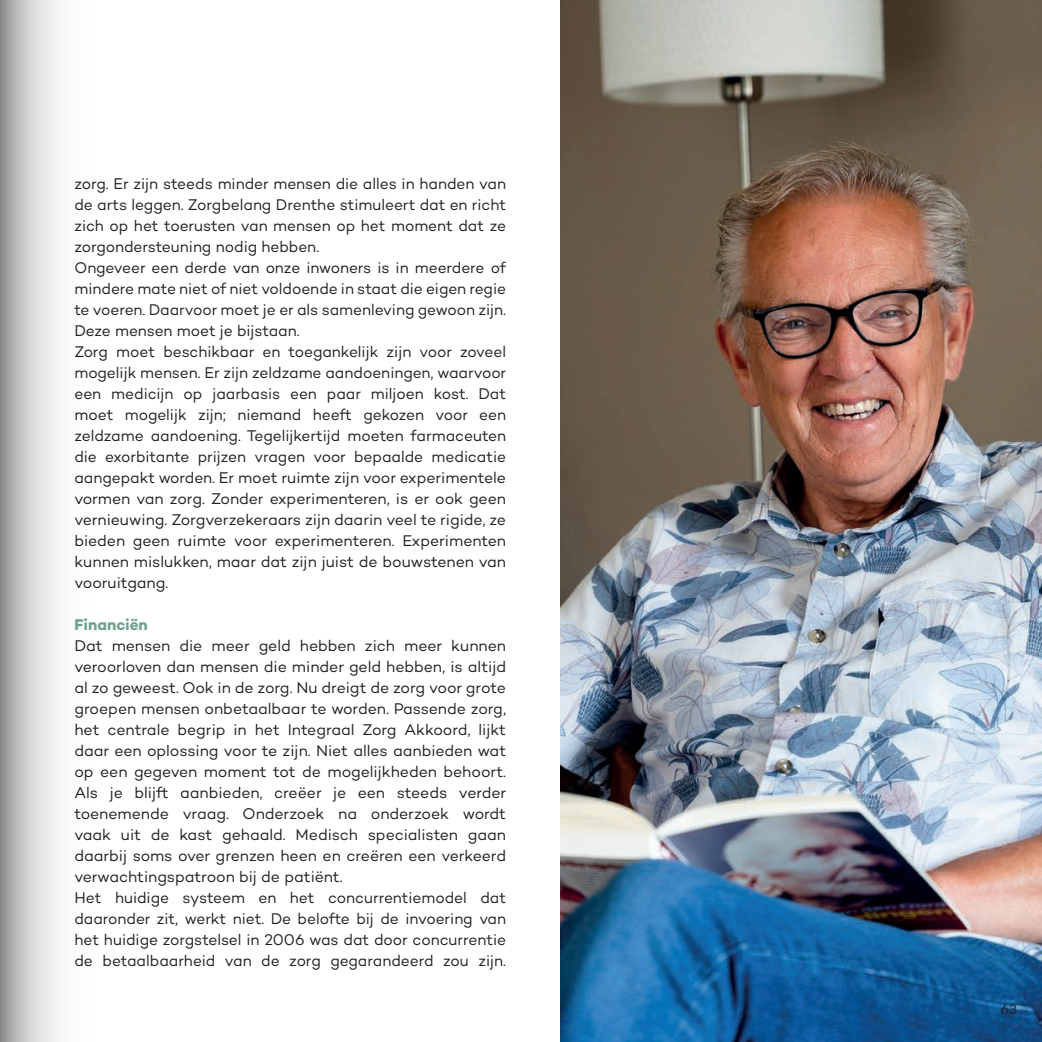
<style>
.page{position:relative;width:1042px;height:1042px;background:#fff}
.page>*{position:absolute;margin:0;border:0;box-sizing:border-box;transform-origin:0 0}
.t1{font:15.75px/21px "Campton";letter-spacing:-.005em;color:#231f20}
.t2{font:700 15.75px "Campton";color:#72a18c}
.t3{font:14px "Campton";color:#231f20}
</style>
<div class="page">
<img style="left:561px;top:0;width:481px;height:1042px">
<svg style="left:0;top:0;width:58px;height:1042px"></svg>
<p class="t1" style="left:74px;top:173px;width:433px">zorg. Er zijn steeds minder mensen die alles in handen van de arts leggen. Zorgbelang Drenthe stimuleert dat en richt zich op het toerusten van mensen op het moment dat ze zorgondersteuning nodig hebben.<br>Ongeveer een derde van onze inwoners is in meerdere of mindere mate niet of niet voldoende in staat die eigen regie te voeren. Daarvoor moet je er als samenleving gewoon zijn.<br>Deze mensen moet je bijstaan.<br>Zorg moet beschikbaar en toegankelijk zijn voor zoveel mogelijk mensen. Er zijn zeldzame aandoeningen, waarvoor een medicijn op jaarbasis een paar miljoen kost. Dat moet mogelijk zijn; niemand heeft gekozen voor een zeldzame aandoening. Tegelijkertijd moeten farmaceuten die exorbitante prijzen vragen voor bepaalde medicatie aangepakt worden. Er moet ruimte zijn voor experimentele vormen van zorg. Zonder experimenteren, is er ook geen vernieuwing. Zorgverzekeraars zijn daarin veel te rigide, ze bieden geen ruimte voor experimenteren. Experimenten kunnen mislukken, maar dat zijn juist de bouwstenen van vooruitgang.</p>
<p class="t2" style="left:74px;top:615px;width:75px">Financiën</p>
<p class="t1" style="left:74px;top:635px;width:433px">Dat mensen die meer geld hebben zich meer kunnen veroorloven dan mensen die minder geld hebben, is altijd al zo geweest. Ook in de zorg. Nu dreigt de zorg voor grote groepen mensen onbetaalbaar te worden. Passende zorg, het centrale begrip in het Integraal Zorg Akkoord, lijkt daar een oplossing voor te zijn. Niet alles aanbieden wat op een gegeven moment tot de mogelijkheden behoort.<br>Als je blijft aanbieden, creëer je een steeds verder toenemende vraag. Onderzoek na onderzoek wordt vaak uit de kast gehaald. Medisch specialisten gaan daarbij soms over grenzen heen en creëren een verkeerd verwachtingspatroon bij de patiënt.<br>Het huidige systeem en het concurrentiemodel dat daaronder zit, werkt niet. De belofte bij de invoering van het huidige zorgstelsel in 2006 was dat door concurrentie de betaalbaarheid van de zorg gegarandeerd zou zijn.</p>
<p class="t3" style="left:1000px;top:1001px;width:18px">63</p>
</div>
